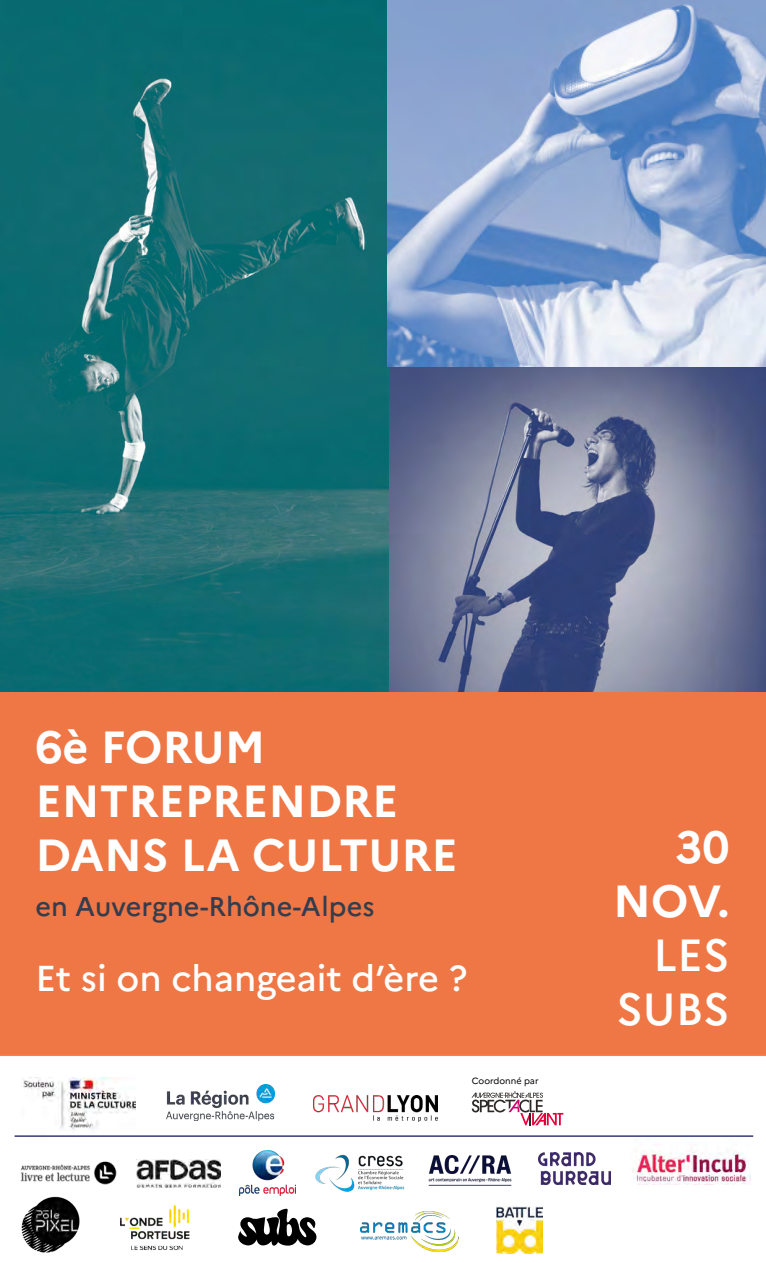
<style>
.page{position:relative;width:766px;height:1263px;background:#fff}
.page>*{position:absolute;margin:0;border:0;box-sizing:border-box;transform-origin:0 0}
.t1{font:700 45px/54px "Marianne";color:#fff;text-align:right}
.t2{font:500 45px/54px "Marianne";color:#fff;text-align:right}
.t3{font:500 36px "Marianne";color:#fff}
.t4{font:500 27px "Marianne";color:#353d4d}
.t5{font:9px "Marianne";color:#000}
</style>
<div class="page">
<div style="left:0;top:691px;width:765px;height:365px;background:#ef7745"></div>
<img style="left:388px;top:366px;width:377px;height:325px">
<img style="left:0;top:0;width:388px;height:691px">
<img style="left:387px;top:0;width:378px;height:366px">
<img style="left:21px;top:1077px;width:114px;height:53px">
<img style="left:167px;top:1085px;width:107px;height:35px">
<img style="left:315px;top:1154px;width:90px;height:38px">
<img style="left:20px;top:1161px;width:97px;height:24px">
<img style="left:136px;top:1159px;width:84px;height:28px">
<img style="left:239px;top:1150px;width:56px;height:45px">
<img style="left:428px;top:1155px;width:84px;height:31px">
<img style="left:538px;top:1152px;width:72px;height:32px">
<img style="left:632px;top:1150px;width:117px;height:34px">
<img style="left:21px;top:1196px;width:59px;height:57px">
<img style="left:120px;top:1205px;width:70px;height:45px">
<svg style="left:238px;top:1209px;width:78px;height:36px"></svg>
<img style="left:360px;top:1211px;width:98px;height:40px">
<img style="left:496px;top:1206px;width:47px;height:47px">
<img style="left:313px;top:1095px;width:124px;height:26px">
<svg style="left:471px;top:1091px;width:92px;height:34px"></svg>
<hr style="left:15px;top:1135px;width:738px;height:2px;background:#353a70">
<p class="t1" style="left:35px;top:720px;width:424px;text-align:left">6è FORUM<br>ENTREPRENDRE<br>DANS LA CULTURE</p>
<p class="t4" style="left:35px;top:890px;width:340px">en Auvergne-Rhône-Alpes</p>
<p class="t3" style="left:35px;top:956px;width:433px">Et si on changeait d’ère ?</p>
<p class="t5" style="left:472px;top:1075px;width:68px">Coordonné par</p>
<p class="t1" style="left:613px;top:820px;width:118px">30<br>NOV.</p>
<p class="t2" style="left:616px;top:928px;width:114px">LES<br>SUBS</p>
</div>
